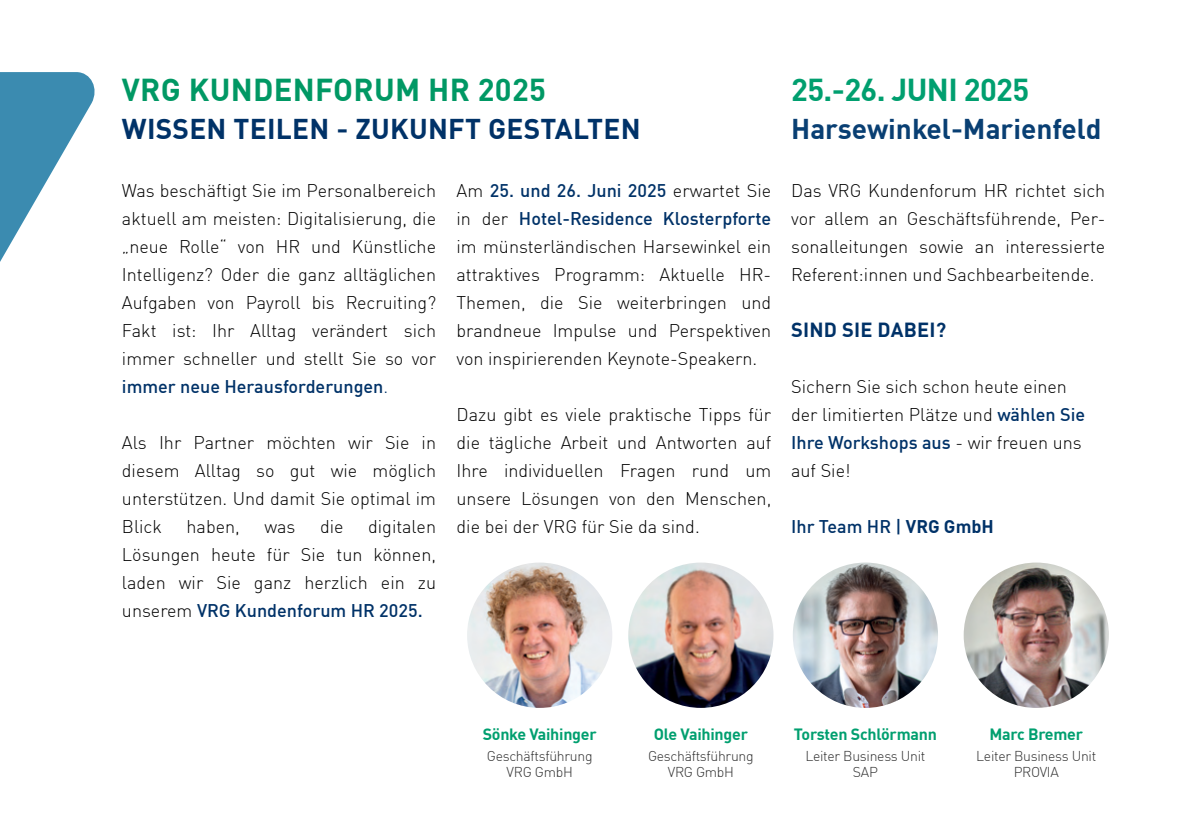
<style>
.page{position:relative;width:1191px;height:840px;background:#fff}
.page>*{position:absolute;margin:0;border:0;box-sizing:border-box;transform-origin:0 0}
.t1{font:700 31px "DIN Offc";letter-spacing:.01em;color:#009864}
.t2{font:700 31px "DIN Offc";letter-spacing:-.02em;color:#009f6f}
.t3{font:700 28px "DIN Offc";letter-spacing:.01em;color:#003268}
.t4{font:700 28px "DIN Offc";color:#093f73}
.t5{font:700 20px "DIN Offc";letter-spacing:.01em;color:#003268}
.t6{font:300 18px/28px "DIN Offc";color:#000;text-align:justify}
.t7{font:500 18px "DIN Offc";color:#003268}
.t8{font:700 16px "DIN Offc";letter-spacing:-.015em;color:#009f6f}
.t9{font:300 14px/16px "DIN Offc";letter-spacing:-.02em;color:#2e2e2e;text-align:center}
.s1{font-weight:500;color:#003268}
.s2{color:#003268}
.s3{font-weight:700}
</style>
<div class="page">
<svg style="left:0;top:72px;width:95px;height:190px"></svg>
<img style="left:793px;top:562px;width:145px;height:145px;border-radius:73px">
<img style="left:628px;top:562px;width:145px;height:145px;border-radius:73px">
<img style="left:963px;top:562px;width:145px;height:145px;border-radius:73px">
<img style="left:467px;top:562px;width:145px;height:145px;border-radius:73px">
<h1 class="t1" style="left:122px;top:69px;width:425px">VRG KUNDENFORUM HR 2025</h1>
<h2 class="t3" style="left:122px;top:110px;width:520px">WISSEN TEILEN - ZUKUNFT GESTALTEN</h2>
<p class="t6" style="left:122px;top:176px;width:316px">Was beschäftigt Sie im Personalbereich aktuell am meisten: Digitalisierung, die „neue Rolle“ von HR und Künstliche Intelligenz? Oder die ganz alltäglichen Aufgaben von Payroll bis Recruiting?<br>Fakt ist: Ihr Alltag verändert sich immer schneller und stellt Sie so vor <span class="s1">immer neue Herausforderungen</span><span class="s2">.</span></p>
<p class="t6" style="left:122px;top:428px;width:316px">Als Ihr Partner möchten wir Sie in diesem Alltag so gut wie möglich unterstützen. Und damit Sie optimal im Blick</p>
<p class="t6" style="left:122px;top:512px;width:316px;text-indent:246px">digitalen Lösungen heute für Sie tun können, laden wir Sie ganz herzlich ein zu unserem <span class="s1">VRG Kundenforum HR 2025.</span></p>
<p class="t6" style="left:186px;top:512px;width:55px">haben,</p>
<p class="t6" style="left:264px;top:512px;width:33px">was</p>
<p class="t6" style="left:320px;top:512px;width:25px">die</p>
<p class="t6" style="left:456px;top:176px;width:316px">Am <span class="s1">25. und 26. Juni 2025</span> erwartet Sie in der <span class="s1">Hotel-Residence Klosterpforte </span>im münsterländischen Harsewinkel ein attraktives Programm: Aktuelle HR-Themen, die Sie weiterbringen und brandneue Impulse und Perspektiven von inspirierenden Keynote-Speakern.</p>
<p class="t6" style="left:456px;top:400px;width:316px">Dazu gibt es viele praktische Tipps für die tägliche Arbeit und Antworten auf Ihre individuellen Fragen rund um unsere Lösungen von den Menschen, die bei der VRG für Sie da sind.</p>
<h1 class="t2" style="left:791px;top:69px;width:240px">25.-26. JUNI 2025</h1>
<h2 class="t4" style="left:791px;top:110px;width:312px">Harsewinkel-Marienfeld</h2>
<p class="t6" style="left:791px;top:176px;width:316px">Das VRG Kundenforum HR richtet sich vor allem an Geschäftsführende, Per&shy;sonalleitungen sowie an interessierte Referent:innen und Sachbearbeitende.</p>
<p class="t5" style="left:791px;top:316px;width:156px">SIND SIE DABEI?</p>
<p class="t6" style="left:791px;top:372px;width:295px;text-align:left">Sichern Sie sich schon heute einen der limitierten Plätze und <span class="s1">wählen Sie<br>Ihre Workshops aus</span> - wir freuen uns auf Sie!</p>
<p class="t7" style="left:791px;top:515px;width:204px">Ihr Team HR | <span class="s3">VRG GmbH</span></p>
<p class="t8" style="left:483px;top:723px;width:115px">Sönke Vaihinger</p>
<p class="t9" style="left:487px;top:747px;width:107px">Geschäftsführung<br>VRG GmbH</p>
<p class="t8" style="left:654px;top:723px;width:96px">Ole Vaihinger</p>
<p class="t9" style="left:648px;top:747px;width:107px">Geschäftsführung<br>VRG GmbH</p>
<p class="t8" style="left:794px;top:723px;width:144px">Torsten Schlörmann</p>
<p class="t9" style="left:805px;top:747px;width:122px">Leiter Business Unit<br>SAP</p>
<p class="t8" style="left:989px;top:723px;width:95px">Marc Bremer</p>
<p class="t9" style="left:976px;top:747px;width:122px">Leiter Business Unit<br>PROVIA</p>
</div>
